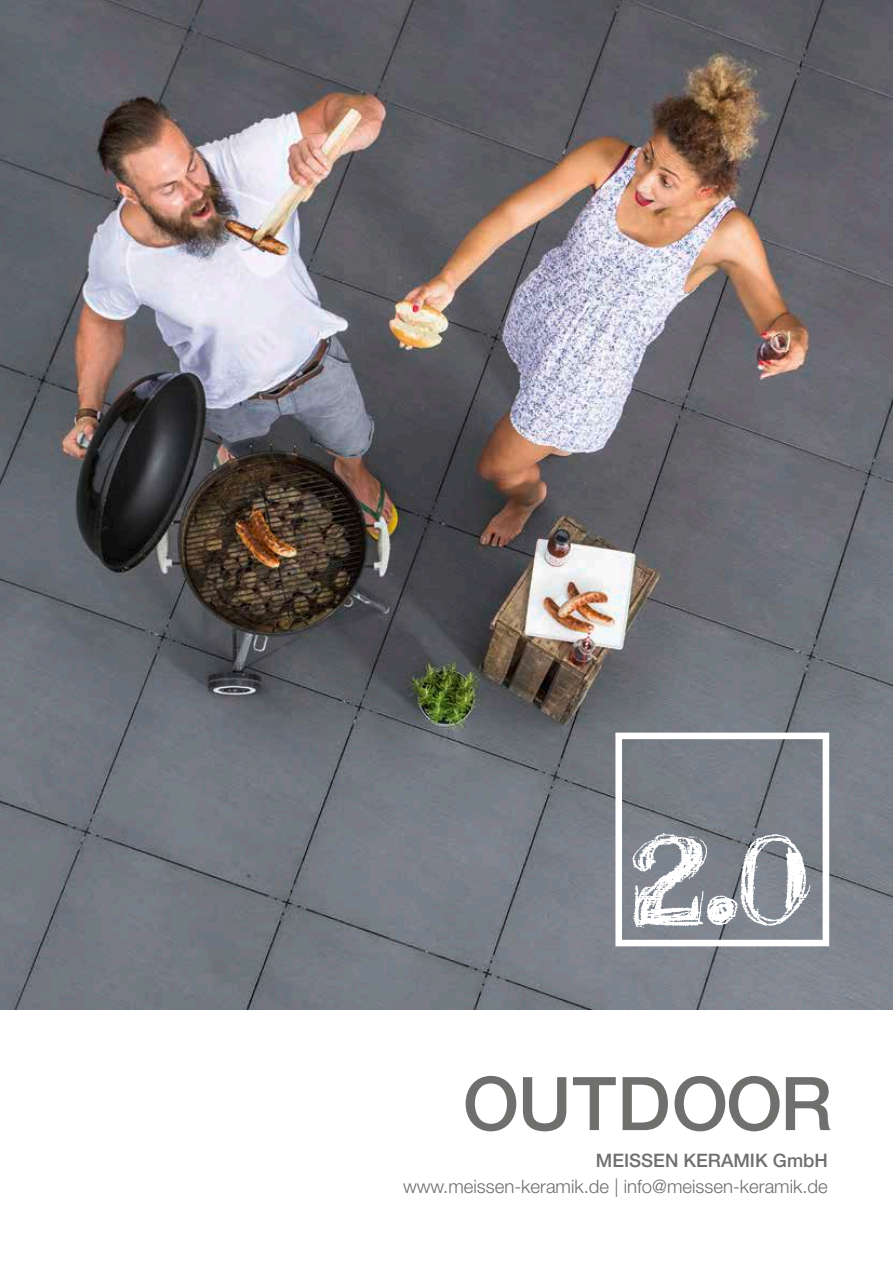
<style>
.page{position:relative;width:893px;height:1263px;background:#fff}
.page>*{position:absolute;margin:0;border:0;box-sizing:border-box;transform-origin:0 0}
.t1{font:500 74.1px "Helvetica Neue LT Std";letter-spacing:-.005em;color:#6f6f6e}
.t2{font:300 18.6px "Helvetica Neue LT Std";color:#6f6f6e}
.t3{font:500 18.6px "Helvetica Neue LT Std";color:#6f6f6e}
</style>
<div class="page">
<img style="left:0;top:0;width:893px;height:1010px">
<svg style="left:615px;top:733px;width:214px;height:213px;fill:#7b7f89"></svg>
<svg style="left:632px;top:833px;width:178px;height:94px"></svg>
<h1 class="t1" style="left:463px;top:1059px;width:371px">OUTDOOR</h1>
<p class="t3" style="left:596px;top:1149px;width:233px">MEISSEN KERAMIK GmbH</p>
<p class="t2" style="left:403px;top:1175px;width:426px">www.meissen-keramik.de | info@meissen-keramik.de</p>
</div>
